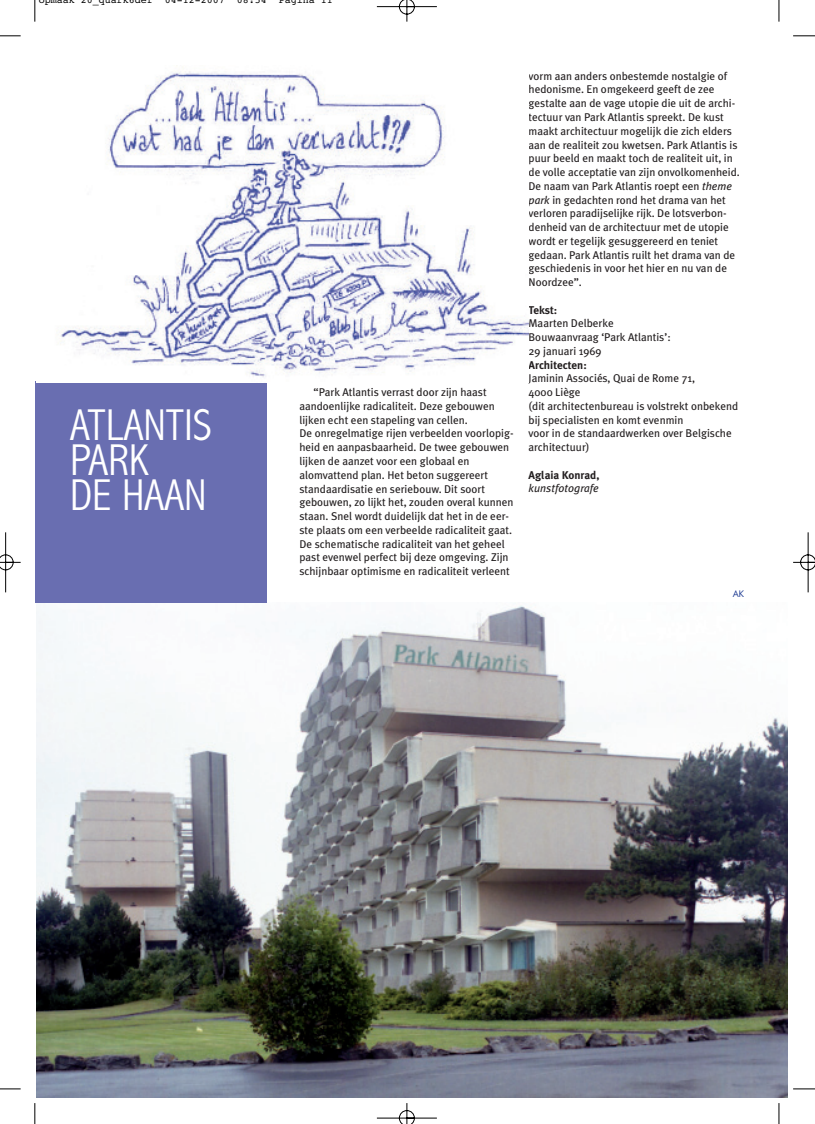
<style>
.page{position:relative;width:815px;height:1124px;background:#fff}
.page>*{position:absolute;margin:0;border:0;box-sizing:border-box;transform-origin:0 0}
.t1{font:300 condensed 45px/35px "Abadi";color:#fff}
.t2{font:11.25px/13.8px "Meta Plus";color:#231f20}
.t3{font:700 11.25px "Meta Plus";color:#231f20}
.t4{font:italic 11.25px "Meta Plus";color:#231f20}
.t5{font:10px "Courier";color:#000}
.t6{font:8.75px "Futura";color:#1e3b92}
.s1{font-style:italic}
</style>
<div class="page">
<img style="left:0;top:0;width:815px;height:1123px">
<p class="t5" style="left:39px;top:-3px;width:296px">opmaak 20_quark6def 04-12-2007 08:54 Pag na 11</p>
<h1 class="t1" style="left:70px;top:412px;width:143px">ATLANTIS<br>PARK<br>DE HAAN</h1>
<p class="t2" style="left:299px;top:386px;width:216px;text-indent:14px">“Park Atlantis verrast door zijn haast aandoenlijke radicaliteit. Deze gebouwen lijken echt een stapeling van cellen.<br>De onregelmatige rijen verbeelden voorlopig&shy;heid en aanpasbaarheid. De twee gebouwen lijken de aanzet voor een globaal en alomvattend plan. Het beton suggereert standaardisatie en seriebouw. Dit soort gebouwen, zo lijkt het, zouden overal kunnen staan. Snel wordt duidelijk dat het in de eer&shy;ste plaats om een verbeelde radicaliteit gaat.<br>De schematische radicaliteit van het geheel past evenwel perfect bij deze omgeving. Zijn schijnbaar optimisme en radicaliteit verleent</p>
<p class="t2" style="left:529px;top:70px;width:213px">vorm aan anders onbestemde nostalgie of hedonisme. En omgekeerd geeft de zee gestalte aan de vage utopie die uit de archi&shy;tectuur van Park Atlantis spreekt. De kust maakt architectuur mogelijk die zich elders aan de realiteit zou kwetsen. Park Atlantis is puur beeld en maakt toch de realiteit uit, in de volle acceptatie van zijn onvolkomenheid.<br>De naam van Park Atlantis roept een <span class="s1">theme park</span> in gedachten rond het drama van het verloren paradijselijke rijk. De lotsverbon&shy;denheid van de architectuur met de utopie wordt er tegelijk gesuggereerd en teniet gedaan. Park Atlantis ruilt het drama van de geschiedenis in voor het hier en nu van de Noordzee”.</p>
<p class="t3" style="left:529px;top:306px;width:30px">Tekst:</p>
<p class="t2" style="left:529px;top:318px;width:144px">Maarten Delberke<br>Bouwaanvraag ‘Park Atlantis’:<br>29 januari 1969</p>
<p class="t3" style="left:529px;top:361px;width:60px">Architecten:</p>
<p class="t2" style="left:529px;top:373px;width:211px">Jaminin Associés, Quai de Rome 71,<br>4000 Liège<br>(dit architectenbureau is volstrekt onbekend bij specialisten en komt evenmin<br>voor in de standaardwerken over Belgische architectuur)</p>
<p class="t3" style="left:529px;top:471px;width:72px">Aglaia Konrad,</p>
<p class="t4" style="left:529px;top:484px;width:72px">kunstfotografe</p>
<p class="t6" style="left:733px;top:590px;width:13px">AK</p>
</div>
